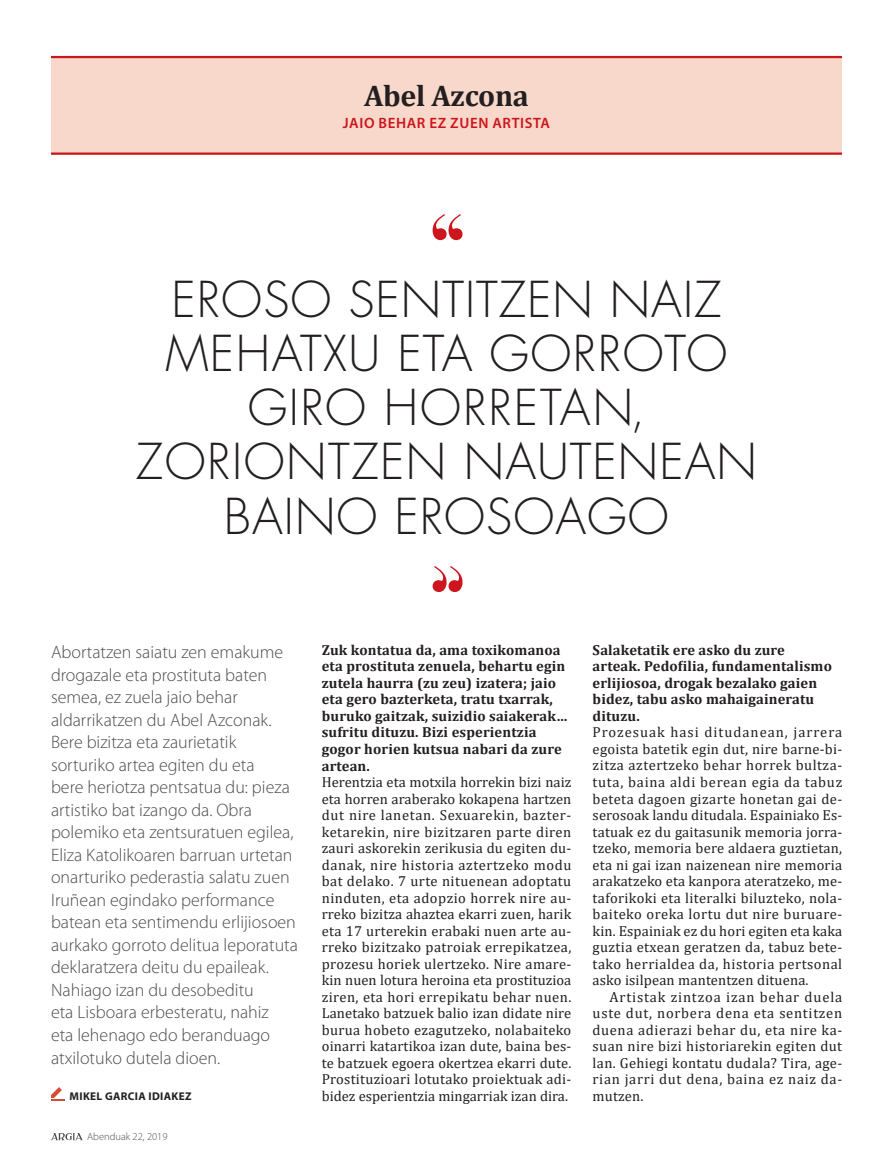
<style>
.page{position:relative;width:893px;height:1170px;background:#fff}
.page>*{position:absolute;margin:0;border:0;box-sizing:border-box;transform-origin:0 0}
.t1{font:300 48.15px/54.2px "Futura Std";letter-spacing:.02em;color:#231f20;text-align:center}
.t2{font:700 30px "Cambria";letter-spacing:-.01em;color:#231f20}
.t3{font:300 18px/22.5px "Myriad Pro";color:#4b4c4d}
.t4{font:600 15px "Myriad Pro";letter-spacing:.04em;color:#cd151d}
.t5{font:14.55px/16.5px "Cambria";letter-spacing:.01em;color:#231f20;text-align:justify}
.t6{font:700 14.55px/16.5px "Cambria";letter-spacing:.01em;color:#231f20}
.t7{font:700 11.25px "Myriad Pro";letter-spacing:.03em;color:#231f20}
.t8{font:300 10.5px "Myriad Pro";color:#4b4c4d}
</style>
<div class="page">
<svg style="left:51px;top:1133px;width:32px;height:7px"></svg>
<div style="left:51px;top:56px;width:791px;height:98px;background:#f7d8ca"></div>
<hr style="left:51px;top:152px;width:791px;height:3px;background:#cd151d">
<hr style="left:51px;top:56px;width:791px;height:2px;background:#cd151d">
<svg style="left:433px;top:214px;width:29px;height:26px"></svg>
<svg style="left:433px;top:566px;width:29px;height:26px"></svg>
<svg style="left:51px;top:1087px;width:13px;height:13px"></svg>
<h2 class="t2" style="left:364px;top:77px;width:166px">Abel Azcona</h2>
<p class="t4" style="left:343px;top:113px;width:209px">JAIO BEHAR EZ ZUEN ARTISTA</p>
<h1 class="t1" style="left:136px;top:274px;width:623px">EROSO SENTITZEN NAIZ<br>MEHATXU ETA GORROTO<br>GIRO HORRETAN,<br>ZORIONTZEN NAUTENEAN<br>BAINO EROSOAGO</h1>
<p class="t3" style="left:51px;top:640px;width:248px">Abortatzen saiatu zen emakume drogazale eta prostituta baten semea, ez zuela jaio behar aldarrikatzen du Abel Azconak.<br>Bere bizitza eta zaurietatik sorturiko artea egiten du eta<br>bere heriotza pentsatua du: pieza artistiko bat izango da. Obra polemiko eta zentsuratuen egilea,<br>Eliza Katolikoaren barruan urtetan onarturiko pederastia salatu zuen<br>I ruñean egindako performance batean eta sentimendu erlijiosoen aurkako gorroto delitua leporatuta deklaratzera deitu du epaileak.<br>Nahiago izan du desobeditu<br>eta Lisboara erbesteratu, nahiz<br>eta lehenago edo beranduago atxilotuko dutela dioen.</p>
<p class="t7" style="left:70px;top:1088px;width:122px">MIKEL GARCIA IDIAKEZ</p>
<p class="t8" style="left:87px;top:1130px;width:82px">Abenduak 22, 2019</p>
<p class="t6" style="left:322px;top:641px;width:247px">Zuk kontatua da, ama toxikomanoa eta prostituta zenuela, behartu egin zutela haurra (zu zeu) izatera; jaio eta gero bazterketa, tratu txarrak, buruko gaitzak, suizidio saiakerak… sufritu dituzu. Bizi esperientzia gogor horien kutsua nabari da zure artean.</p>
<p class="t5" style="left:322px;top:773px;width:251px">Herentzia eta motxila horrekin bizi naiz eta horren araberako kokapena hartzen dut nire lanetan. Sexuarekin, bazter&shy;ketarekin, nire bizitzaren parte diren zauri askorekin zerikusia du egiten du&shy;danak, nire historia aztertzeko modu bat delako. 7 urte nituenean adoptatu ninduten, eta adopzio horrek nire au&shy;rreko bizitza ahaztea ekarri zuen, harik eta 17 urterekin erabaki nuen arte au&shy;rreko bizitzako patroiak errepikatzea, prozesu horiek ulertzeko. Nire amare&shy;kin nuen lotura heroina eta prostituzioa ziren, eta hori errepikatu behar nuen.<br>Lanetako batzuek balio izan didate nire burua hobeto ezagutzeko, nolabaiteko oinarri katartikoa izan dute, baina bes&shy;te batzuek egoera okertzea ekarri dute.<br>Prostituzioari lotutako proiektuak adi&shy;bidez esperientzia mingarriak izan dira.</p>
<p class="t6" style="left:593px;top:641px;width:241px">Salaketatik ere asko du zure arteak. Pedofilia, fundamentalismo erlijiosoa, drogak bezalako gaien bidez, tabu asko mahaigaineratu dituzu.</p>
<p class="t5" style="left:593px;top:724px;width:251px">Prozesuak hasi ditudanean, jarrera egoista batetik egin dut, nire barne-bi&shy;zitza aztertzeko behar horrek bultza&shy;tuta, baina aldi berean egia da tabuz beteta dagoen gizarte honetan gai de&shy;serosoak landu ditudala. Espainiako Es&shy;tatuak ez du gaitasunik memoria jorra&shy;tzeko, memoria bere aldaera guztietan, eta ni gai izan naizenean nire memoria arakatzeko eta kanpora ateratzeko, me&shy;taforikoki eta literalki biluzteko, nola&shy;baiteko oreka lortu dut nire buruare&shy;kin. Espainiak ez du hori egiten eta kaka guztia etxean geratzen da, tabuz bete&shy;tako herrialdea da, historia pertsonal asko isilpean mantentzen dituena.</p>
<p class="t5" style="left:593px;top:988px;width:251px;text-indent:17px">Artistak zintzoa izan behar duela uste dut, norbera dena eta sentitzen duena adierazi behar du, eta nire ka&shy;suan nire bizi historiarekin egiten dut lan. Gehiegi kontatu dudala? Tira, age&shy;rian jarri dut dena, baina ez naiz da&shy;mutzen.</p>
</div>
